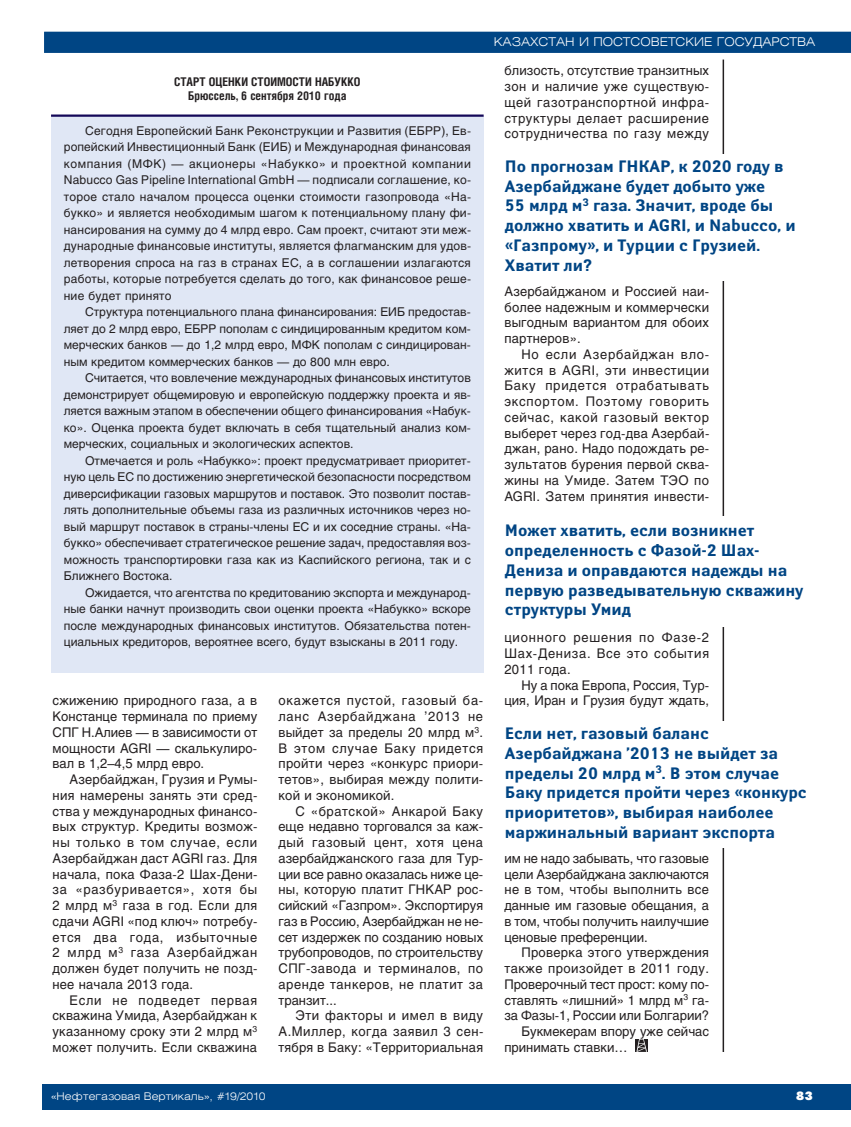
<style>
.page{position:relative;width:851px;height:1127px;background:#fff}
.page>*{position:absolute;margin:0;border:0;box-sizing:border-box;transform-origin:0 0}
.t1{font:700 16.5px/19.8px "Yanus C";color:#004584}
.t2{font:13.2px/15.8px "Helios";letter-spacing:.015em;color:#231f20;text-align:justify}
.t3{font:13.2px "Helios";letter-spacing:-.005em;color:#231f20}
.t4{font:13.2px "Helios";letter-spacing:.035em;color:#231f20}
.t5{font:12px/16.5px "Helios";color:#231f20;text-align:justify}
.t6{font:700 12px/13.5px "Helios Cond";color:#231f20;text-align:center}
.t7{font:300 12px "Helios Ext";color:#fff}
.t8{font:12px "Futura Futuris XC";color:#fff}
.t9{font:300 10.5px "Helios Ext";color:#fff}
</style>
<div class="page">
<div style="left:43px;top:1084px;width:807px;height:26px;background:#004584"></div>
<svg style="left:44px;top:31px;width:806px;height:22px;background:#084b88"></svg>
<hr style="left:722px;top:60px;width:2px;height:992px;background:#231f20">
<div style="left:635px;top:1039px;width:13px;height:12px;background:#231f20"></div>
<svg style="left:636px;top:1039px;width:11px;height:13px"></svg>
<div style="left:51px;top:102px;width:432px;height:571px;background:#e0e7f5"></div>
<div style="left:51px;top:63px;width:432px;height:53px;background:#fff"></div>
<hr style="left:51px;top:114px;width:432px;height:3px;background:#140858">
<div style="left:505px;top:154px;width:311px;height:126px;background:#fff"></div>
<div style="left:505px;top:516px;width:311px;height:111px;background:#fff"></div>
<div style="left:505px;top:721px;width:311px;height:126px;background:#fff"></div>
<p class="t6" style="left:174px;top:76px;width:188px">СТАРТ ОЦЕНКИ СТОИМОСТИ НАБУККО<br>Брюссель, 6 сентября 2010 года</p>
<p class="t5" style="left:64px;top:124px;width:409px;text-indent:21px">Сегодня Европейский Банк Реконструкции и Развития (ЕБРР), Ев&shy;ропейский Инвестиционный Банк (ЕИБ) и Международная финансовая компания (МФК) — акционеры «Набукко» и проектной компании Nabucco Gas Pipeline International GmbH — подписали соглашение, ко&shy;торое стало началом процесса оценки стоимости газопровода «На&shy;букко» и является необходимым шагом к потенциальному плану фи&shy;нансирования на сумму до 4 млрд евро. Сам проект, считают эти меж&shy;дународные финансовые институты, является флагманским для удов&shy;летворения спроса на газ в странах ЕС, а в соглашении излагаются работы, которые потребуется сделать до того, как финансовое реше&shy;ние будет принято</p>
<p class="t5" style="left:64px;top:305px;width:408px;text-indent:21px">Структура потенциального плана финансирования: ЕИБ предостав&shy;ляет до 2 млрд евро, ЕБРР пополам с синдицированным кредитом ком&shy;мерческих банков — до 1,2 млрд евро, МФК пополам с синдицирован&shy;ным кредитом коммерческих банков — до 800 млн евро.</p>
<p class="t5" style="left:64px;top:371px;width:408px;text-indent:21px">Считается, что вовлечение международных финансовых институтов демонстрирует общемировую и европейскую поддержку проекта и яв&shy;ляется важным этапом в обеспечении общего финансирования «Набук&shy;ко». Оценка проекта будет включать в себя тщательный анализ ком&shy;мерческих, социальных и экологических аспектов.</p>
<p class="t5" style="left:64px;top:454px;width:408px;text-indent:21px">Отмечается и роль «Набукко»: проект предусматривает приоритет&shy;ную цель ЕС по достижению энергетической безопасности посредством диверсификации газовых маршрутов и поставок. Это позволит постав&shy;лять дополнительные объемы газа из различных источников через но&shy;вый маршрут поставок в страны-члены ЕС и их соседние страны. «На&shy;букко» обеспечивает стратегическое решение задач, предоставляя воз&shy;можность транспортировки газа как из Каспийского региона, так и с Ближнего Востока.</p>
<p class="t5" style="left:64px;top:586px;width:408px;text-indent:21px">Ожидается, что агентства по кредитованию экспорта и международ&shy;ные банки начнут производить свои оценки проекта «Набукко» вскоре после международных финансовых институтов. Обязательства потен&shy;циальных кредиторов, вероятнее всего, будут взысканы в 2011 году.</p>
<p class="t2" style="left:53px;top:694px;width:206px">сжижению природного газа, а в Констанце терминала по приему СПГ Н.Алиев — в зависимости от мощности AGRI — скалькулиро&shy;вал в 1,2–4,5 млрд евро.</p>
<p class="t2" style="left:53px;top:773px;width:206px;text-indent:17px">Азербайджан, Грузия и Румы&shy;ния намерены занять эти сред&shy;ства у международных финансо&shy;вых структур. Кредиты возмож&shy;ны только в том случае, если Азербайджан даст AGRI газ. Для начала, пока Фаза-2 Шах-Дени&shy;за «разбуривается», хотя бы 2 млрд м<sup>3</sup> газа в год. Если для сдачи AGRI «под ключ» потребу&shy;ется два года, избыточные 2 млрд м<sup>3</sup> газа Азербайджан должен будет получить не позд&shy;нее начала 2013 года.</p>
<p class="t2" style="left:53px;top:993px;width:206px;text-indent:17px">Если не подведет первая скважина Умида, Азербайджан к указанному сроку эти 2 млрд м<sup>3 </sup>может получить. Если скважина</p>
<p class="t2" style="left:278px;top:694px;width:206px">окажется пустой, газовый ба&shy;ланс Азербайджана ’2013 не выйдет за пределы 20 млрд м<sup>3</sup>.<br>В этом случае Баку придется пройти через «конкурс приори&shy;тетов», выбирая между полити&shy;кой и экономикой.</p>
<p class="t2" style="left:278px;top:804px;width:206px;text-indent:17px">С «братской» Анкарой Баку еще недавно торговался за каж&shy;дый газовый цент, хотя цена азербайджанского газа для Тур&shy;ции все равно оказалась ниже це&shy;ны, которую платит ГНКАР рос&shy;сийский «Газпром». Экспортируя газ в Россию, Азербайджан не не&shy;сет издержек по созданию новых трубопроводов, по строительству СПГ-завода и терминалов, по аренде танкеров, не платит за транзит...</p>
<p class="t2" style="left:278px;top:1009px;width:206px;text-indent:17px">Эти факторы и имел в виду А.Миллер, когда заявил 3 сен&shy;тября в Баку: «Территориальная</p>
<p class="t7" style="left:494px;top:37px;width:323px">КАЗАХСТАН И ПОСТСОВЕТСКИЕ ГОСУДАРСТВА</p>
<p class="t2" style="left:504px;top:64px;width:206px">близость, отсутствие транзитных зон и наличие уже существую&shy;щей газотранспортной инфра&shy;структуры делает расширение сотрудничества по газу между</p>
<p class="t1" style="left:505px;top:158px;width:292px">По прогнозам ГНКАР, к 2020 году в<br>Азербайджане будет добыто уже<br>55 млрд м<sup>3</sup> газа. Значит, вроде бы должно хватить и AGRI, и Nabucco, и «Газпрому», и Турции с Грузией.<br>Хватит ли?</p>
<p class="t2" style="left:504px;top:285px;width:206px">Азербайджаном и Россией наи&shy;более надежным и коммерчески выгодным вариантом для обоих партнеров».</p>
<p class="t2" style="left:504px;top:348px;width:206px;text-indent:17px">Но если Азербайджан вло&shy;жится в AGRI, эти инвестиции Баку придется отрабатывать экспортом. Поэтому говорить сейчас, какой газовый вектор выберет через год-два Азербай&shy;джан, рано. Надо подождать ре&shy;зультатов бурения первой сква&shy;жины на Умиде. Затем ТЭО по AGRI. Затем принятия инвести-</p>
<p class="t1" style="left:505px;top:522px;width:300px">Может хватить, если возникнет определенность с Фазой-2 Шах-<br>Дениза и оправдаются надежды на первую разведывательную скважину структуры Умид</p>
<p class="t2" style="left:504px;top:631px;width:206px">ционного решения по Фазе-2<br>Шах-Дениза. Все это события 2011 года.</p>
<p class="t2" style="left:504px;top:678px;width:206px;text-align:right">Ну а пока Европа, Россия, Тур&shy;ция, Иран и Грузия будут ждать,</p>
<p class="t1" style="left:505px;top:725px;width:303px">Если нет, газовый баланс<br>Азербайджана ’2013 не выйдет за пределы 20 млрд м<sup>3</sup>. В этом случае<br>Баку придется пройти через «конкурс приоритетов», выбирая наиболее маржинальный вариант экспорта</p>
<p class="t2" style="left:504px;top:852px;width:206px">им не надо забывать, что газовые цели Азербайджана заключаются не в том, чтобы выполнить все данные им газовые обещания, а в том, чтобы получить наилучшие ценовые преференции.</p>
<p class="t2" style="left:521px;top:946px;width:189px">Проверка этого утверждения</p>
<p class="t4" style="left:504px;top:963px;width:206px">также произойдет в 2011 году.</p>
<p class="t3" style="left:504px;top:979px;width:206px">Проверочный тест прост: кому по-</p>
<p class="t2" style="left:504px;top:993px;width:206px">ставлять «лишний» 1 млрд м<sup>3</sup> га-</p>
<p class="t3" style="left:504px;top:1011px;width:206px">за Фазы-1, России или Болгарии?</p>
<p class="t2" style="left:521px;top:1025px;width:189px">Букмекерам впору уже сейчас</p>
<p class="t2" style="left:504px;top:1041px;width:125px">принимать ставки…</p>
<p class="t9" style="left:51px;top:1092px;width:216px">«Нефтегазовая Вертикаль», #19/2010</p>
<p class="t8" style="left:796px;top:1091px;width:18px">83</p>
</div>
